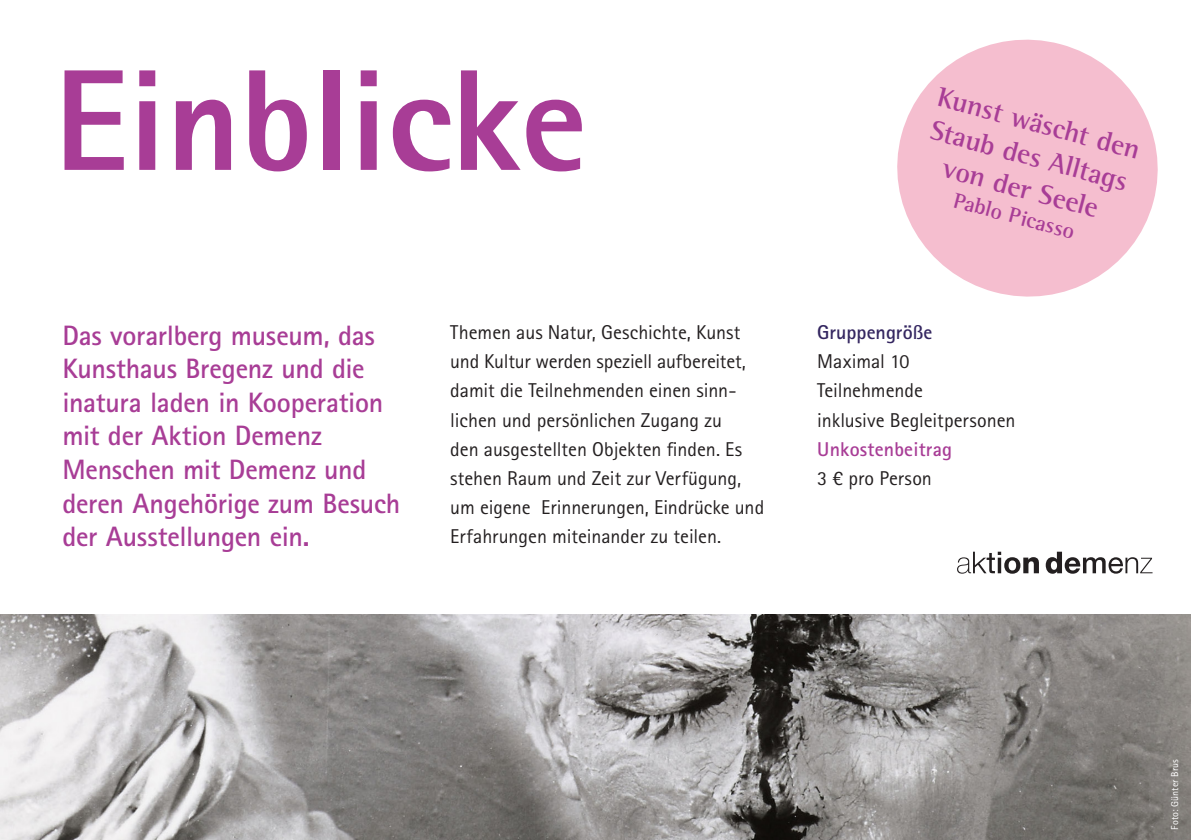
<style>
.page{position:relative;width:1191px;height:840px;background:#fff}
.page>*{position:absolute;margin:0;border:0;box-sizing:border-box;transform-origin:0 0}
.t1{font:800 144px "Rotis Sans Serif Pro";color:#a83d96}
.t2{font:700 28px/33.6px "Rotis Sans Serif Pro";letter-spacing:-.01em;color:#a83d96}
.t3{font:700 28px/33.6px "Rotis Semi Serif Pro";color:#a83d96;text-align:center}
.t4{font:700 22px "Rotis Semi Serif Pro";color:#a83d96}
.t5{font:20px/29.2px "Rotis Sans Serif Pro";letter-spacing:-.005em;color:#231f20}
.t6{font:700 20px "Rotis Sans Serif Pro";letter-spacing:.01em;color:#a83d96}
.t7{font:700 20px "Rotis Sans Serif Pro";letter-spacing:.005em;color:#342660}
.t8{font:10px "Rotis Sans Serif Pro";letter-spacing:.02em;color:#fff}
</style>
<div class="page">
<svg style="left:897px;top:39px;width:261px;height:258px;fill:#f5becf"></svg>
<svg style="left:957px;top:551px;width:82px;height:22px"></svg>
<svg style="left:1045px;top:551px;width:107px;height:22px"></svg>
<img style="left:0;top:614px;width:1191px;height:225px">
<p class="t1" style="left:54px;top:29px;width:535px">Einblicke</p>
<p class="t2" style="left:62px;top:318px;width:314px">Das vorarlberg museum, das<br>Kunsthaus Bregenz und die</p>
<p class="t2" style="left:62px;top:385px;width:322px">inatura laden in Kooperation mit der Aktion Demenz</p>
<p class="t2" style="left:62px;top:452px;width:306px">Menschen mit Demenz und</p>
<p class="t2" style="left:62px;top:486px;width:339px">deren Angehörige zum Besuch der Ausstellungen ein.</p>
<p class="t5" style="left:450px;top:317px;width:315px">Themen aus Natur, Geschichte, Kunst und Kultur werden speziell aufbereitet, damit die Teilnehmenden einen sinn&shy;lichen und persönlichen Zugang zu<br>den ausgestellten Objekten finden. Es stehen Raum und Zeit zur Verfügung, um eigene Erinnerungen, Eindrücke und Erfahrungen miteinander zu teilen.</p>
<p class="t3" style="left:942px;top:80px;width:210px;rotate:15deg">Kunst wäscht den<br>Staub des Alltags von der Seele</p>
<p class="t4" style="left:957px;top:186px;width:126px;rotate:15deg">Pablo Picasso</p>
<p class="t7" style="left:817px;top:319px;width:117px">Gruppengröße</p>
<p class="t5" style="left:817px;top:347px;width:94px">Maximal 10</p>
<p class="t5" style="left:817px;top:376px;width:107px">Teilnehmende</p>
<p class="t5" style="left:817px;top:405px;width:200px">inklusive Begleitpersonen</p>
<p class="t6" style="left:817px;top:436px;width:136px">Unkostenbeitrag</p>
<p class="t5" style="left:817px;top:463px;width:116px">3 € pro Person</p>
<p class="t8" style="left:1168px;top:829px;width:73px;rotate:-90deg">Foto: Günter Brus</p>
</div>
